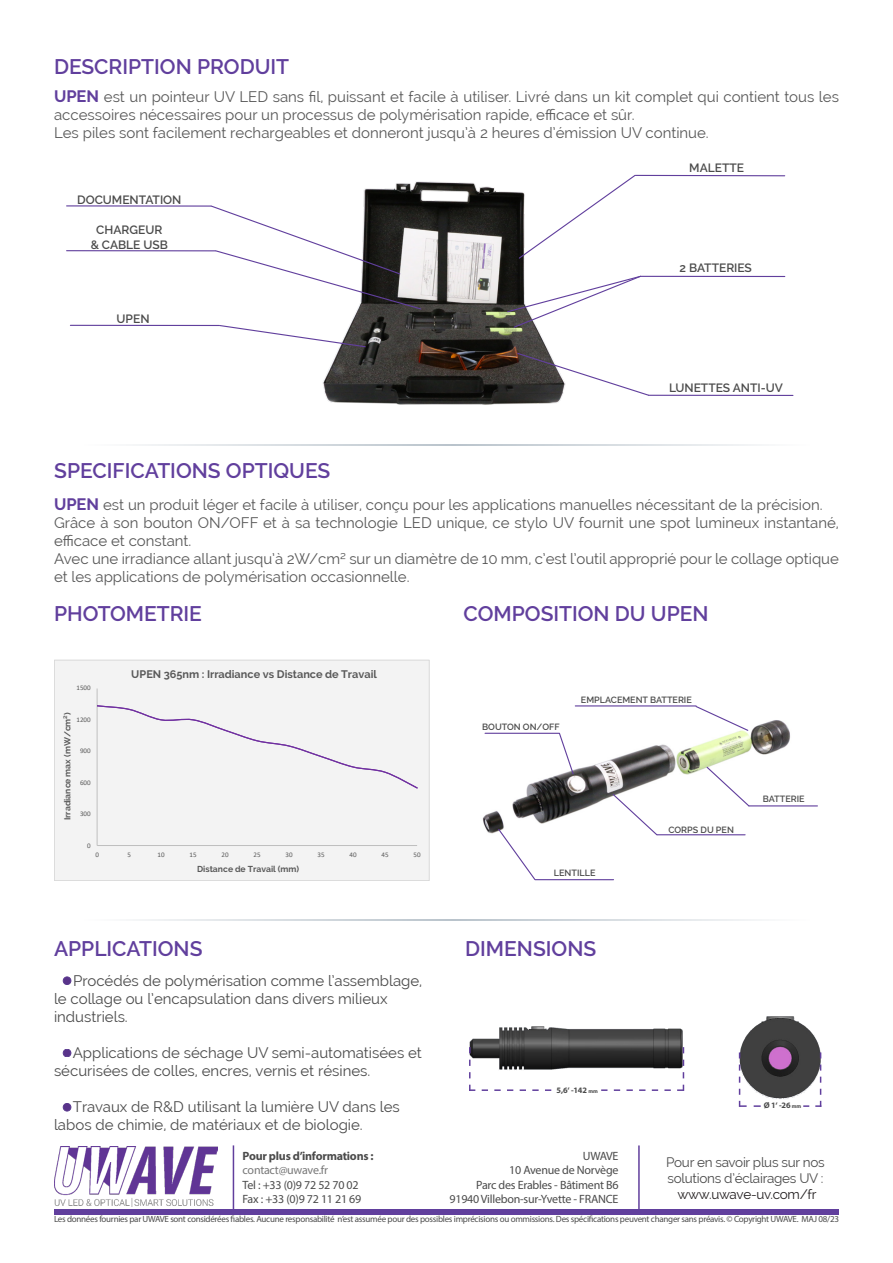
<style>
.page{position:relative;width:893px;height:1263px;background:#fff}
.page>*{position:absolute;margin:0;border:0;box-sizing:border-box;transform-origin:0 0}
.t1{font:600 21px "Raleway";color:#613f9d}
.t2{font:15px/18px "Raleway";color:#585858}
.t3{font:15px/18px "Raleway";color:#4b4b4b}
.t4{font:13.5px/16.2px "Raleway";letter-spacing:-.02em;color:#4b4b4b}
.t5{font:13.5px "Raleway";letter-spacing:-.02em;color:#231f20}
.t6{font:12px "Myriad Pro";letter-spacing:-.02em;color:#4b4b4b}
.t7{font:600 12px "Raleway";color:#4b4b4b}
.t8{font:700 12px "Myriad Pro";letter-spacing:-.02em;color:#4b4b4b}
.t9{font:12px "Myriad Pro";letter-spacing:-.02em;color:#787878}
.t10{font:700 10.95px "Raleway";color:#595959}
.t11{font:9px "Myriad Pro";letter-spacing:-.03em;color:#4b4b4b}
.t12{font:600 9px "Raleway";color:#4b4b4b}
.t13{font:700 8.55px "Raleway";color:#595959}
.t14{font:700 8.25px "Myriad Pro";color:#4b4b4b}
.t15{font:7.05px "Calibri";color:#595959}
.s1{font-weight:700;font-size:16.5px;color:#613f9d}
.s2{font-size:5.55px}
</style>
<div class="page">
<img style="left:323px;top:174px;width:317px;height:231px">
<div style="left:54px;top:660px;width:375px;height:221px;background:#f3f3f3"></div>
<hr style="left:97px;top:688px;width:1px;height:157px;background:#bfbfbf">
<hr style="left:97px;top:845px;width:320px;height:1px;background:#bfbfbf">
<svg style="left:97px;top:704px;width:321px;height:85px"></svg>
<div style="left:54px;top:660px;width:375px;height:221px;border:1px solid #d9d9d9"></div>
<div style="left:63px;top:977px;width:8px;height:7px;background:#59338a;border-radius:50%"></div>
<div style="left:63px;top:977px;width:8px;height:8px;border:1px solid #59398e;border-radius:50%"></div>
<div style="left:63px;top:1049px;width:8px;height:8px;background:#59338a;border-radius:50%"></div>
<div style="left:63px;top:1049px;width:8px;height:8px;border:1px solid #59398e;border-radius:50%"></div>
<div style="left:63px;top:1103px;width:8px;height:8px;background:#59338a;border-radius:50%"></div>
<div style="left:63px;top:1103px;width:8px;height:8px;border:1px solid #59398e;border-radius:50%"></div>
<hr style="left:635px;top:175px;width:150px;height:1px;background:#613f9d">
<svg style="left:518px;top:174px;width:119px;height:86px"></svg>
<hr style="left:640px;top:276px;width:145px;height:1px;background:#613f9d">
<svg style="left:516px;top:352px;width:134px;height:45px"></svg>
<svg style="left:506px;top:275px;width:136px;height:54px"></svg>
<hr style="left:67px;top:205px;width:144px;height:2px;background:#613f9d">
<hr style="left:67px;top:250px;width:149px;height:1px;background:#613f9d">
<svg style="left:210px;top:205px;width:212px;height:105px"></svg>
<svg style="left:218px;top:324px;width:148px;height:24px"></svg>
<hr style="left:70px;top:325px;width:149px;height:1px;background:#613f9d">
<hr style="left:649px;top:395px;width:144px;height:1px;background:#613f9d">
<img style="left:482px;top:705px;width:336px;height:176px">
<svg style="left:497px;top:828px;width:39px;height:53px"></svg>
<hr style="left:535px;top:879px;width:78px;height:1px;background:#613f9d">
<svg style="left:558px;top:732px;width:17px;height:43px"></svg>
<hr style="left:485px;top:733px;width:74px;height:1px;background:#613f9d">
<svg style="left:612px;top:793px;width:46px;height:43px"></svg>
<hr style="left:657px;top:834px;width:88px;height:1px;background:#613f9d">
<svg style="left:705px;top:766px;width:45px;height:41px"></svg>
<hr style="left:749px;top:805px;width:68px;height:1px;background:#613f9d">
<svg style="left:695px;top:705px;width:54px;height:27px"></svg>
<hr style="left:575px;top:705px;width:121px;height:1px;background:#613f9d">
<img style="left:469px;top:1026px;width:216px;height:53px">
<svg style="left:469px;top:1047px;width:82px;height:44px"></svg>
<svg style="left:601px;top:1047px;width:83px;height:44px"></svg>
<img style="left:738px;top:1016px;width:84px;height:91px">
<svg style="left:739px;top:1052px;width:22px;height:55px"></svg>
<svg style="left:803px;top:1052px;width:18px;height:55px"></svg>
<div style="left:54px;top:1209px;width:785px;height:5px;background:#613f9d"></div>
<hr style="left:233px;top:1145px;width:1px;height:66px;background:#613f9d">
<hr style="left:638px;top:1145px;width:2px;height:66px;background:#613f9d">
<img style="left:54px;top:1147px;width:163px;height:60px">
<p class="t1" style="left:54px;top:54px;width:237px">DESCRIPTION PRODUIT</p>
<p class="t2" style="left:54px;top:88px;width:786px"><span class="s1">UPEN</span> est un pointeur UV LED sans fil, puissant et facile à utiliser. Livré dans un kit complet qui contient tous les accessoires nécessaires pour un processus de polymérisation rapide, efficace et sûr.</p>
<p class="t2" style="left:54px;top:124px;width:656px">Les piles sont facilement rechargeables et donneront jusqu’à 2 heures d’émission UV continue.</p>
<p class="t7" style="left:77px;top:193px;width:106px">DOCUMENTATION</p>
<p class="t7" style="left:96px;top:223px;width:67px">CHARGEUR</p>
<p class="t7" style="left:91px;top:238px;width:79px">&amp; CABLE USB</p>
<p class="t7" style="left:117px;top:312px;width:34px">UPEN</p>
<p class="t1" style="left:54px;top:459px;width:277px">SPECIFICATIONS OPTIQUES</p>
<p class="t7" style="left:689px;top:161px;width:56px">MALETTE</p>
<p class="t7" style="left:680px;top:261px;width:74px">2 BATTERIES</p>
<p class="t7" style="left:669px;top:381px;width:115px">LUNETTES ANTI-UV</p>
<p class="t2" style="left:54px;top:495px;width:770px"><span class="s1">UPEN</span> est un produit léger et facile à utiliser, conçu pour les applications manuelles nécessitant de la précision.</p>
<p class="t2" style="left:54px;top:513px;width:786px">Grâce à son bouton ON/OFF et à sa technologie LED unique, ce stylo UV fournit une spot lumineux instantané, efficace et constant.</p>
<p class="t2" style="left:54px;top:549px;width:786px">Avec une irradiance allant jusqu’à 2W/cm² sur un diamètre de 10 mm, c’est l’outil approprié pour le collage optique et les applications de polymérisation occasionnelle.</p>
<p class="t1" style="left:54px;top:602px;width:149px">PHOTOMETRIE</p>
<p class="t1" style="left:463px;top:602px;width:247px">COMPOSITION DU UPEN</p>
<p class="t15" style="left:76px;top:683px;width:16px">1500</p>
<p class="t13" style="left:63px;top:820px;width:110px;rotate:-90deg">Irradiance max (mW/cm²)</p>
<p class="t15" style="left:76px;top:715px;width:16px">1200</p>
<p class="t15" style="left:80px;top:746px;width:12px">900</p>
<p class="t15" style="left:80px;top:777px;width:12px">600</p>
<p class="t15" style="left:80px;top:809px;width:12px">300</p>
<p class="t15" style="left:87px;top:840px;width:5px">0</p>
<p class="t10" style="left:131px;top:668px;width:247px">UPEN 365nm : Irradiance vs Distance de Travail</p>
<p class="t15" style="left:95px;top:849px;width:5px">0</p>
<p class="t15" style="left:127px;top:849px;width:5px">5</p>
<p class="t15" style="left:158px;top:849px;width:9px">10</p>
<p class="t15" style="left:190px;top:849px;width:9px">15</p>
<p class="t15" style="left:222px;top:849px;width:9px">20</p>
<p class="t15" style="left:254px;top:849px;width:9px">25</p>
<p class="t15" style="left:286px;top:849px;width:9px">30</p>
<p class="t15" style="left:318px;top:849px;width:9px">35</p>
<p class="t15" style="left:350px;top:849px;width:9px">40</p>
<p class="t15" style="left:382px;top:849px;width:9px">45</p>
<p class="t15" style="left:414px;top:849px;width:9px">50</p>
<p class="t13" style="left:197px;top:864px;width:104px">Distance de Travail (mm)</p>
<p class="t1" style="left:54px;top:937px;width:150px">APPLICATIONS</p>
<p class="t3" style="left:54px;top:972px;width:370px;text-indent:19px">Procédés de polymérisation comme l’assemblage, le collage ou l’encapsulation dans divers milieux industriels.</p>
<p class="t3" style="left:54px;top:1044px;width:369px;text-indent:19px">Applications de séchage UV semi-automatisées et sécurisées de colles, encres, vernis et résines.</p>
<p class="t3" style="left:54px;top:1098px;width:347px;text-indent:19px">Travaux de R&amp;D utilisant la lumière UV dans les labos de chimie, de matériaux et de biologie.</p>
<p class="t12" style="left:482px;top:722px;width:79px">BOUTON ON/OFF</p>
<p class="t12" style="left:581px;top:695px;width:112px">EMPLACEMENT BATTERIE</p>
<p class="t12" style="left:668px;top:824px;width:67px">CORPS DU PEN</p>
<p class="t12" style="left:554px;top:868px;width:43px">LENTILLE</p>
<p class="t1" style="left:465px;top:937px;width:133px">DIMENSIONS</p>
<p class="t12" style="left:763px;top:794px;width:43px">BATTERIE</p>
<p class="t14" style="left:557px;top:1085px;width:43px">5,6‘ -142 <span class="s2">mm</span></p>
<p class="t14" style="left:764px;top:1100px;width:39px">Ø 1‘ -26 <span class="s2">mm</span></p>
<p class="t8" style="left:243px;top:1148px;width:133px">Pour plus d’informations :</p>
<p class="t9" style="left:243px;top:1163px;width:87px">contact@uwave.fr</p>
<p class="t6" style="left:243px;top:1177px;width:118px">Tel : +33 (0)9 72 52 70 02</p>
<p class="t6" style="left:243px;top:1191px;width:120px">Fax : +33 (0)9 72 11 21 69</p>
<p class="t11" style="left:54px;top:1213px;width:786px">Les données fournies par UWAVE sont considérées fiables. Aucune responsabilité n’est assumée pour des possibles imprécisions ou ommissions. Des spécifications peuvent changer sans préavis. © Copyright UWAVE. MAJ 08/23</p>
<p class="t6" style="left:583px;top:1148px;width:37px">UWAVE</p>
<p class="t6" style="left:509px;top:1163px;width:111px">10 Avenue de Norvège</p>
<p class="t6" style="left:476px;top:1177px;width:144px">Parc des Erables - Bâtiment B6</p>
<p class="t6" style="left:449px;top:1191px;width:170px">91940 Villebon-sur-Yvette - FRANCE</p>
<p class="t4" style="left:666px;top:1154px;width:160px">Pour en savoir plus sur nos solutions d’éclairages UV :</p>
<p class="t5" style="left:677px;top:1187px;width:141px">www.uwave-uv.com/fr</p>
</div>
